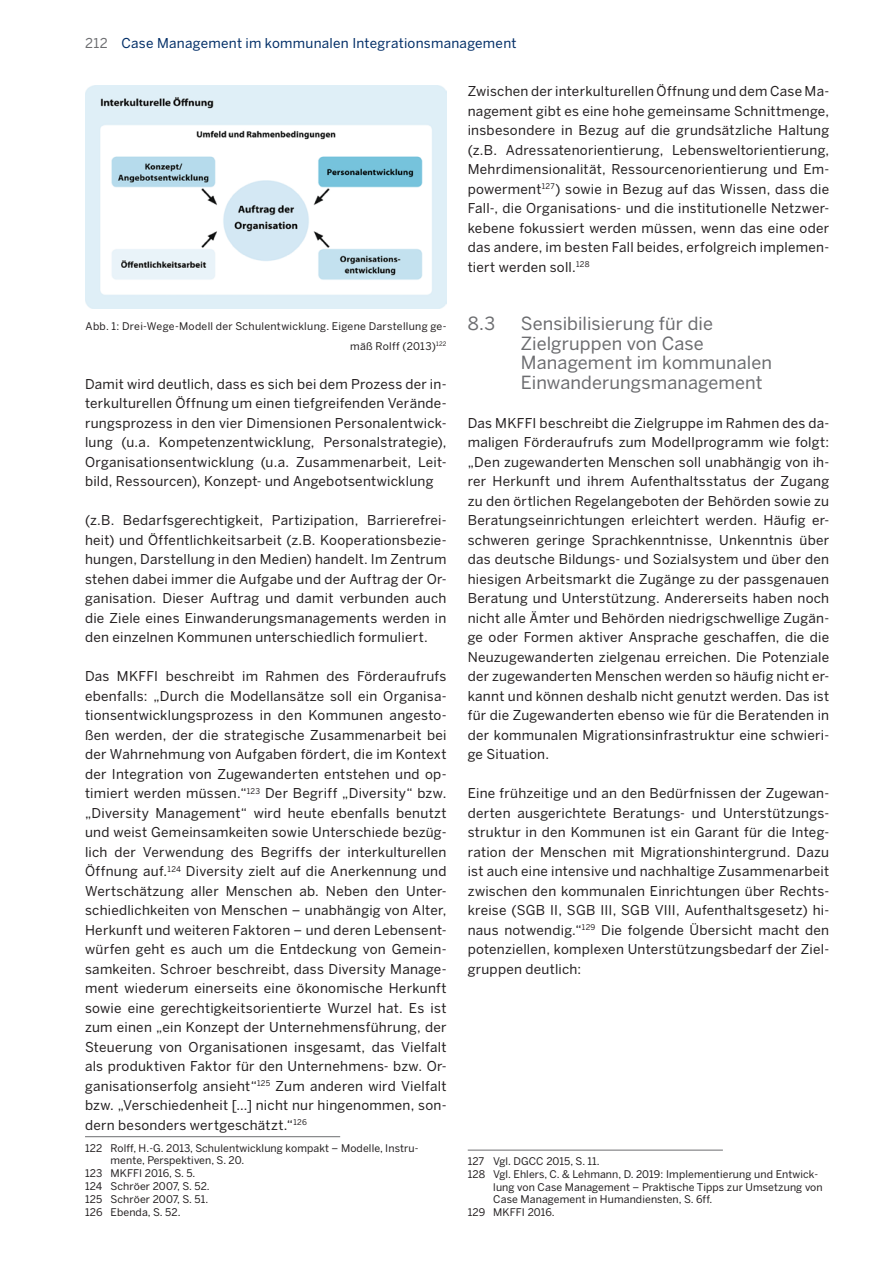
<style>
.page{position:relative;width:893px;height:1263px;background:#fff}
.page>*{position:absolute;margin:0;border:0;box-sizing:border-box;transform-origin:0 0}
.Subhead_1__Ebene{font:18px/19.5px "Benton Sans";letter-spacing:.005em;color:#6c6d70}
.Fließtext{font:13.5px/19.5px "Benton Sans";letter-spacing:.02em;color:#231f20;text-align:justify}
.t1{font:13.5px "Benton Sans";letter-spacing:.02em;color:#002d66}
.Fußnote{font:10.5px/12.6px "Benton Sans";letter-spacing:.01em;color:#231f20}
.Abbildung{font:10.5px/19.5px "Benton Sans";letter-spacing:.025em;color:#231f20;text-align:right}
.s1{color:#6c6d70}
</style>
<div class="page">
<img style="left:85px;top:85px;width:361px;height:223px">
<hr style="left:85px;top:1136px;width:255px;height:1px;background:#6c6d70">
<hr style="left:468px;top:1150px;width:255px;height:1px;background:#6c6d70">
<p class="t1" style="left:85px;top:35px;width:433px"><span class="s1">212</span> Case Management im kommunalen Integrationsmanagement</p>
<p class="Abbildung" style="left:86px;top:316px;width:362px">Abb. 1: Drei-Wege-Modell der Schulentwicklung. Eigene Darstellung ge&shy;mäß Rolff (2013)<sup>122</sup></p>
<p class="Fließtext" style="left:85px;top:374px;width:363px">Damit wird deutlich, dass es sich bei dem Prozess der in&shy;terkulturellen Öffnung um einen tiefgreifenden Verände&shy;rungsprozess in den vier Dimensionen Personalentwick&shy;lung (u.a. Kompetenzentwicklung, Personalstrategie), Organisationsentwicklung (u.a. Zusammenarbeit, Leit&shy;bild, Ressourcen), Konzept- und Angebotsentwicklung</p>
<p class="Fließtext" style="left:85px;top:510px;width:363px">(z.B. Bedarfsgerechtigkeit, Partizipation, Barrierefrei&shy;heit) und Öffentlichkeitsarbeit (z.B. Kooperationsbezie&shy;hungen, Darstellung in den Medien) handelt. Im Zentrum stehen dabei immer die Aufgabe und der Auftrag der Or&shy;ganisation. Dieser Auftrag und damit verbunden auch die Ziele eines Einwanderungsmanagements werden in den einzelnen Kommunen unterschiedlich formuliert.</p>
<p class="Fließtext" style="left:85px;top:666px;width:363px">Das MKFFI beschreibt im Rahmen des Förderaufrufs ebenfalls: „Durch die Modellansätze soll ein Organisa&shy;tionsentwicklungsprozess in den Kommunen angesto&shy;ßen werden, der die strategische Zusammenarbeit bei der Wahrnehmung von Aufgaben fördert, die im Kontext der Integration von Zugewanderten entstehen und op&shy;timiert werden müssen.“<sup>123</sup> Der Begriff „Diversity“ bzw. „Diversity Management“ wird heute ebenfalls benutzt und weist Gemeinsamkeiten sowie Unterschiede bezüg&shy;lich der Verwendung des Begriffs der interkulturellen Öffnung auf.<sup>124</sup> Diversity zielt auf die Anerkennung und Wertschätzung aller Menschen ab. Neben den Unter&shy;schiedlichkeiten von Menschen – unabhängig von Alter, Herkunft und weiteren Faktoren – und deren Lebensent&shy;würfen geht es auch um die Entdeckung von Gemein&shy;samkeiten. Schroer beschreibt, dass Diversity Manage&shy;ment wiederum einerseits eine ökonomische Herkunft sowie eine gerechtigkeitsorientierte Wurzel hat. Es ist zum einen „ein Konzept der Unternehmensführung, der Steuerung von Organisationen insgesamt, das Vielfalt als produktiven Faktor für den Unternehmens- bzw. Or&shy;ganisationserfolg ansieht“<sup>125</sup> Zum anderen wird Vielfalt bzw. „Verschiedenheit […] nicht nur hingenommen, son&shy;dern besonders wertgeschätzt.“<sup>126</sup></p>
<p class="Fußnote" style="left:111px;top:1141px;width:309px;text-indent:-26px">122 Rolff, H.-G. 2013, Schulentwicklung kompakt – Modelle, Instru&shy;mente, Perspektiven, S. 20.</p>
<p class="Fußnote" style="left:85px;top:1167px;width:112px">123 MKFFI 2016, S. 5.</p>
<p class="Fußnote" style="left:85px;top:1180px;width:126px">124 Schröer 2007, S. 52.</p>
<p class="Fußnote" style="left:85px;top:1193px;width:125px">125 Schröer 2007, S. 51.</p>
<p class="Fußnote" style="left:85px;top:1206px;width:97px">126 Ebenda, S. 52.</p>
<p class="Fließtext" style="left:468px;top:81px;width:363px">Zwischen der interkulturellen Öffnung und dem Case Ma&shy;nagement gibt es eine hohe gemeinsame Schnittmenge, insbesondere in Bezug auf die grundsätzliche Haltung (z.B. Adressatenorientierung, Lebensweltorientierung, Mehrdimensionalität, Ressourcenorientierung und Em&shy;powerment<sup>127</sup>) sowie in Bezug auf das Wissen, dass die Fall-, die Organisations- und die institutionelle Netzwer&shy;kebene fokussiert werden müssen, wenn das eine oder das andere, im besten Fall beides, erfolgreich implemen&shy;tiert werden soll.<sup>128</sup></p>
<p class="Subhead_1__Ebene" style="left:468px;top:314px;width:29px">8.3</p>
<p class="Subhead_1__Ebene" style="left:521px;top:314px;width:253px">Sensibilisierung für die<br>Zielgruppen von Case<br>Management im kommunalen<br>Einwanderungsmanagement</p>
<p class="Fließtext" style="left:468px;top:413px;width:363px">Das MKFFI beschreibt die Zielgruppe im Rahmen des da&shy;maligen Förderaufrufs zum Modellprogramm wie folgt: „Den zugewanderten Menschen soll unabhängig von ih&shy;rer Herkunft und ihrem Aufenthaltsstatus der Zugang zu den örtlichen Regelangeboten der Behörden sowie zu Beratungseinrichtungen erleichtert werden. Häufig er&shy;schweren geringe Sprachkenntnisse, Unkenntnis über das deutsche Bildungs- und Sozialsystem und über den hiesigen Arbeitsmarkt die Zugänge zu der passgenauen Beratung und Unterstützung. Andererseits haben noch nicht alle Ämter und Behörden niedrigschwellige Zugän&shy;ge oder Formen aktiver Ansprache geschaffen, die die Neuzugewanderten zielgenau erreichen. Die Potenziale der zugewanderten Menschen werden so häufig nicht er&shy;kannt und können deshalb nicht genutzt werden. Das ist für die Zugewanderten ebenso wie für die Beratenden in der kommunalen Migrationsinfrastruktur eine schwieri&shy;ge Situation.</p>
<p class="Fließtext" style="left:468px;top:783px;width:363px">Eine frühzeitige und an den Bedürfnissen der Zugewan&shy;derten ausgerichtete Beratungs- und Unterstützungs&shy;struktur in den Kommunen ist ein Garant für die Integ&shy;ration der Menschen mit Migrationshintergrund. Dazu ist auch eine intensive und nachhaltige Zusammenarbeit zwischen den kommunalen Einrichtungen über Rechts&shy;kreise (SGB II, SGB III, SGB VIII, Aufenthaltsgesetz) hi&shy;naus notwendig.“<sup>129</sup> Die folgende Übersicht macht den potenziellen, komplexen Unterstützungsbedarf der Ziel&shy;gruppen deutlich:</p>
<p class="Fußnote" style="left:468px;top:1155px;width:134px">127 Vgl. DGCC 2015, S. 11.</p>
<p class="Fußnote" style="left:493px;top:1168px;width:331px;text-indent:-26px">128 Vgl. Ehlers, C. &amp; Lehmann, D. 2019: Implementierung und Entwick&shy;lung von Case Management – Praktische Tipps zur Umsetzung von<br>Case Management in Humandiensten, S. 6ff.</p>
<p class="Fußnote" style="left:468px;top:1206px;width:88px">129 MKFFI 2016.</p>
</div>
